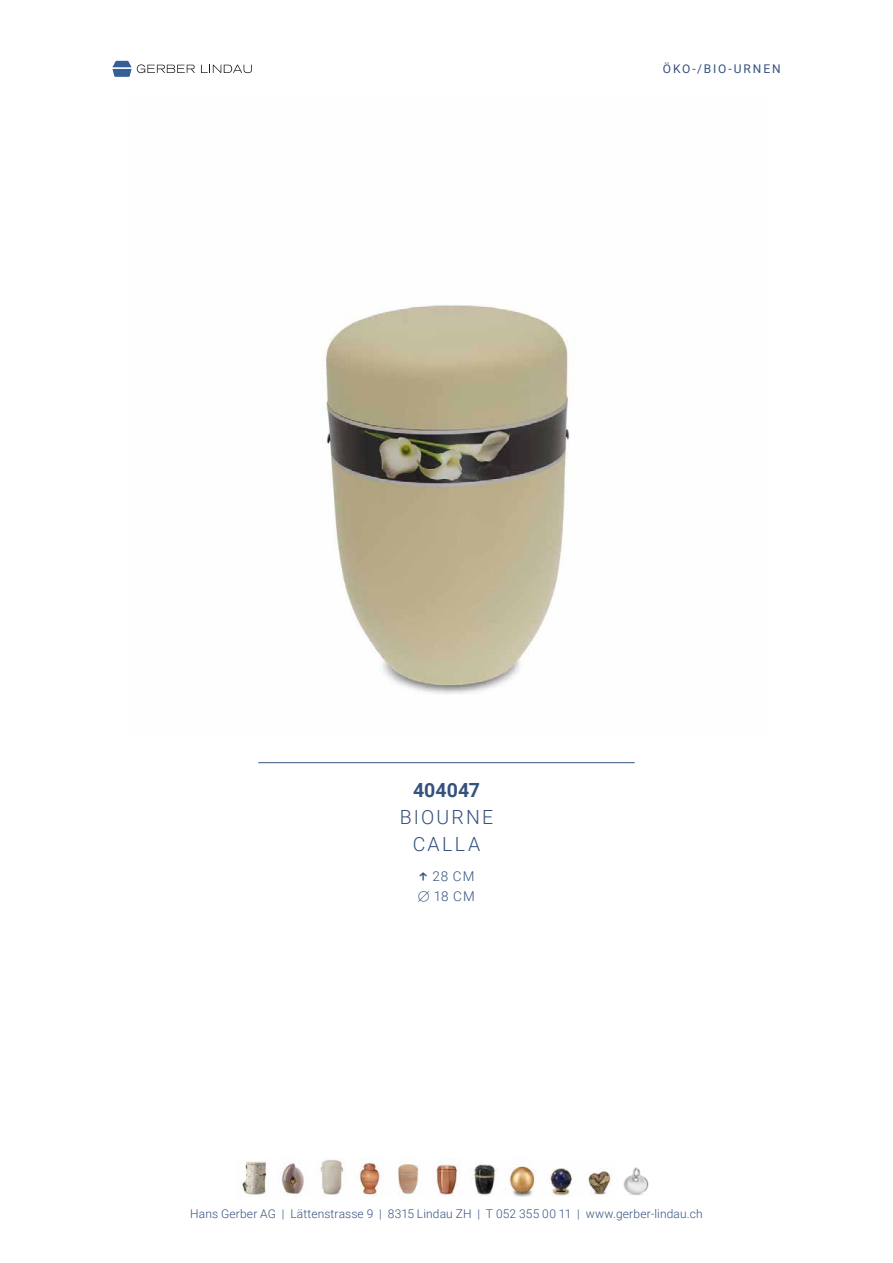
<style>
.page{position:relative;width:893px;height:1263px;background:#fff}
.page>*{position:absolute;margin:0;border:0;box-sizing:border-box;transform-origin:0 0}
.t1{font:300 19.5px/27px "Roboto";letter-spacing:.115em;color:#35517e;text-align:center}
.t2{font:700 19.5px "Roboto";letter-spacing:.005em;color:#35517e}
.t3{font:300 13.5px/19.5px "Roboto";letter-spacing:.065em;color:#35517e;text-align:right}
.t4{font:300 12px "Roboto";letter-spacing:.01em;color:#35517e}
.t5{font:12px "Roboto";letter-spacing:.155em;color:#35517e}
</style>
<div class="page">
<svg style="left:112px;top:61px;width:83px;height:16px"></svg>
<svg style="left:201px;top:65px;width:51px;height:8px"></svg>
<hr style="left:258px;top:762px;width:377px;height:1px;background:#35517e">
<img style="left:325px;top:305px;width:250px;height:390px">
<img style="left:241px;top:1159px;width:408px;height:37px">
<p class="t5" style="left:663px;top:60px;width:119px">ÖKO-/BIO-URNEN</p>
<h1 class="t2" style="left:413px;top:776px;width:68px">404047</h1>
<h1 class="t1" style="left:400px;top:803px;width:95px">BIOURNE<br>CALLA</h1>
<p class="t3" style="left:418px;top:866px;width:58px">28 CM<br>∅ 18 CM</p>
<p class="t4" style="left:190px;top:1205px;width:514px">Hans Gerber AG | Lättenstrasse 9 | 8315 Lindau ZH | T 052 355 00 11 | www.gerber-lindau.ch</p>
</div>
